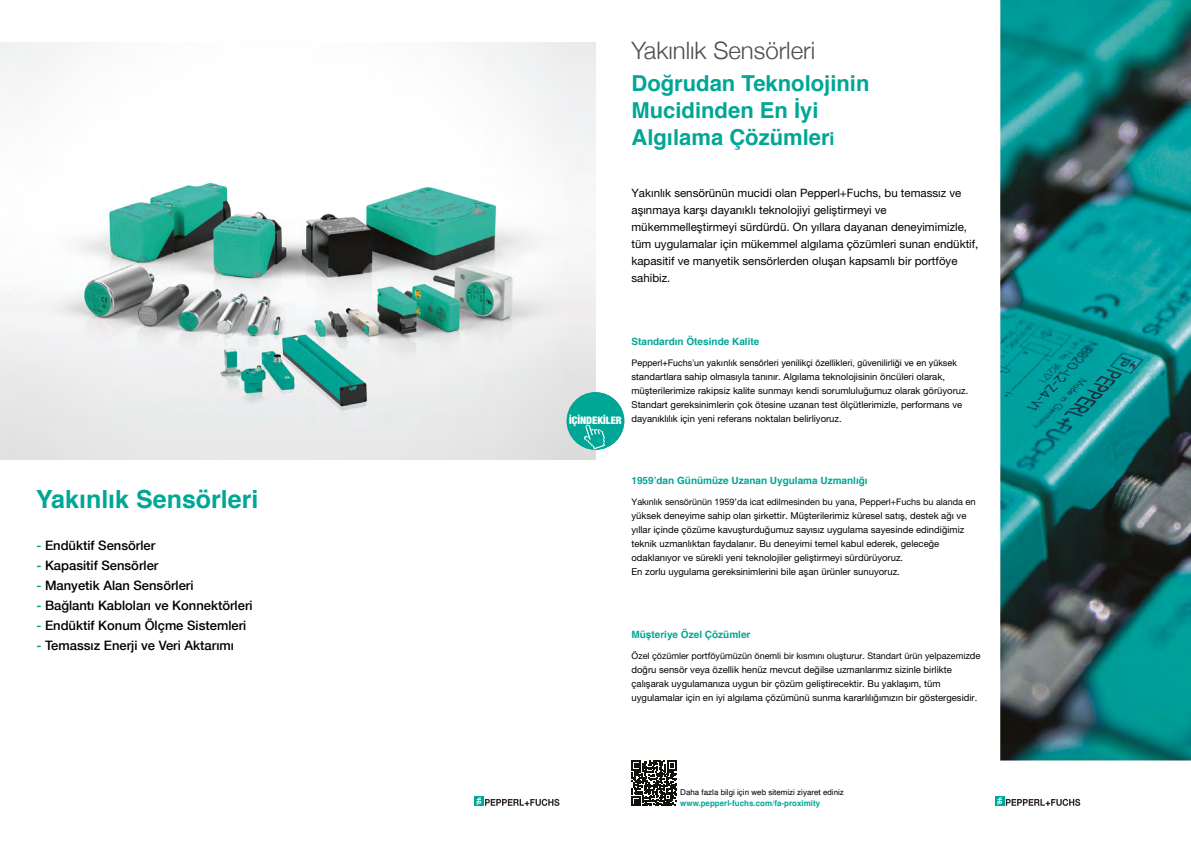
<style>
.page{position:relative;width:1191px;height:842px;background:#fff}
.page>*{position:absolute;margin:0;border:0;box-sizing:border-box;transform-origin:0 0}
.t1{font:700 25px "Helvetica";color:#00a696}
.t2{font:300 24px "Helvetica Neue";color:#4d4d4c}
.t3{font:700 22px/27px "Helvetica";color:#00a696}
.t4{font:500 13px "Helvetica Neue";color:#000}
.t5{font:11.5px/17px "Helvetica Neue East A Roman";color:#000}
.t6{font:900 condensed 10.4px "Helvetica Neue";color:#fff}
.t7{font:700 10px "Helvetica";color:#00a696}
.t8{font:9.5px/14px "Helvetica Neue Roman";color:#000}
.t9{font:9px "Helvetica Neue Roman";color:#000}
.t10{font:9px "Helvetica";color:#000}
.t11{font:8px "Helvetica";color:#000}
.t12{font:700 8px "Helvetica Tr";color:#00a696}
.s1{color:#00a998}
.s2{color:#00a696}
.s3{font-size:18px}
.s4{font-family:"Helvetica"}
.s5{font-size:9.5px}
</style>
<div class="page">
<img style="left:0;top:43px;width:595px;height:416px">
<svg style="left:474px;top:796px;width:9px;height:10px"></svg>
<svg style="left:477px;top:797px;width:82px;height:9px"></svg>
<img style="left:1000px;top:0;width:191px;height:761px">
<div style="left:995px;top:796px;width:9px;height:10px;background:#00a899"></div>
<svg style="left:997px;top:797px;width:83px;height:9px"></svg>
<svg style="left:631px;top:761px;width:46px;height:45px"></svg>
<div style="left:567px;top:392px;width:57px;height:58px;background:#00a696;border-radius:50%"></div>
<svg style="left:584px;top:424px;width:21px;height:25px"></svg>
<h1 class="t1" style="left:36px;top:479px;width:224px">Yakınlık S<span class="s1">en</span>sörleri</h1>
<h3 class="t4" style="left:36px;top:535px;width:120px"><span class="s2">-</span> Endüktif Sensörler</h3>
<h3 class="t4" style="left:36px;top:555px;width:124px"><span class="s2">-</span> Kapasitif Sensörler</h3>
<h3 class="t4" style="left:36px;top:575px;width:159px"><span class="s2">-</span> Manyetik Alan Sensörleri</h3>
<h3 class="t4" style="left:36px;top:595px;width:218px"><span class="s2">-</span> Bağlantı Kabloları ve Konnektörleri</h3>
<h3 class="t4" style="left:36px;top:615px;width:211px"><span class="s2">-</span> Endüktif Konum Ölçme Sistemleri</h3>
<h3 class="t4" style="left:36px;top:635px;width:199px"><span class="s2">-</span> Temassız Enerji ve Veri Aktarımı</h3>
<h2 class="t2" style="left:631px;top:31px;width:185px">Yakınlık Sensörleri</h2>
<h3 class="t3" style="left:631px;top:70px;width:239px">Doğrudan Teknolojinin<br>Mucidinden En İyi<br>Algılama Çözümler<span class="s3">i</span></h3>
<p class="t5" style="left:631px;top:184px;width:348px">Yakınlık sensörünün mucidi olan Pepperl+Fuchs, bu temassız ve aşınmaya karşı dayanıklı teknolojiyi geliştirmeyi ve mükemmelleştirmeyi sürdürdü. On yıllara dayanan deneyimimizle, tüm uygulamalar için mükemmel algılama çözümleri sunan endüktif, kapasitif ve manyetik sensörlerden oluşan kapsamlı bir portföye sahibiz.</p>
<p class="t6" style="left:569px;top:411px;width:54px">İÇİNDEKİLER</p>
<p class="t7" style="left:631px;top:333px;width:129px">Standardın Ötesinde Kalite</p>
<p class="t10" style="left:631px;top:356px;width:327px">Pepperl+Fuchs’un yakınlık sensörleri yenilikçi özellikleri, güvenilirliği ve en yüksek</p>
<p class="t8" style="left:631px;top:369px;width:338px"><span class="s4">stan</span>dartlara sahip olmasıyla tanınır. Algılama teknolojisinin öncüleri olarak, müşterilerimize rakipsiz kalite sunmayı kendi sorumluluğumuz olarak görüyoruz.<br>Standart gereksinimlerin çok ötesine uzanan test ölçütlerimizle, performans ve dayanıklılık için yeni referans noktaları belirliyoruz.</p>
<p class="t7" style="left:631px;top:473px;width:238px">1959’dan Günümüze Uzanan Uygulama Uzmanlığı</p>
<p class="t9" style="left:631px;top:497px;width:346px">Yakınlık sensörünün 1959’da icat edilmesinden bu yana, Pepperl+Fuchs bu alanda <span class="s5">en</span></p>
<p class="t8" style="left:631px;top:509px;width:336px">yüksek deneyime sahip olan şirkettir. Müşterilerimiz küresel satış, destek ağı ve yıllar içinde çözüme kavuşturduğumuz sayısız uygulama sayesinde edindiğimiz teknik uzmanlıktan faydalanır. Bu deneyimi temel kabul ederek, geleceğe odaklanıyor ve sürekli yeni teknolojiler geliştirmeyi sürdürüyoruz.<br>En zorlu uygulama gereksinimlerini bile aşan ürünler sunuyoruz.</p>
<p class="t7" style="left:631px;top:626px;width:120px">Müşteriye Özel Çözümler</p>
<p class="t9" style="left:631px;top:650px;width:351px">Özel çözümler portföyümüzün önemli bir kısmını oluşturur. Standart ürün yelpazemi<span class="s5">zde</span></p>
<p class="t8" style="left:631px;top:662px;width:347px">doğru sensör veya özellik henüz mevcut değilse uzmanlarımız sizinle birlikte çalışarak uygulamanıza uygun bir çözüm geliştirecektir. Bu yaklaşım, tüm uygulamalar için en iyi algılama çözümünü sunma kararlılığımızın bir göstergesidir.</p>
<p class="t11" style="left:680px;top:786px;width:165px">Daha fazla bilgi için web sitemizi ziyaret ediniz</p>
<p class="t12" style="left:680px;top:799px;width:141px">www.pepperl-fuchs.com/fa-proximity</p>
</div>
